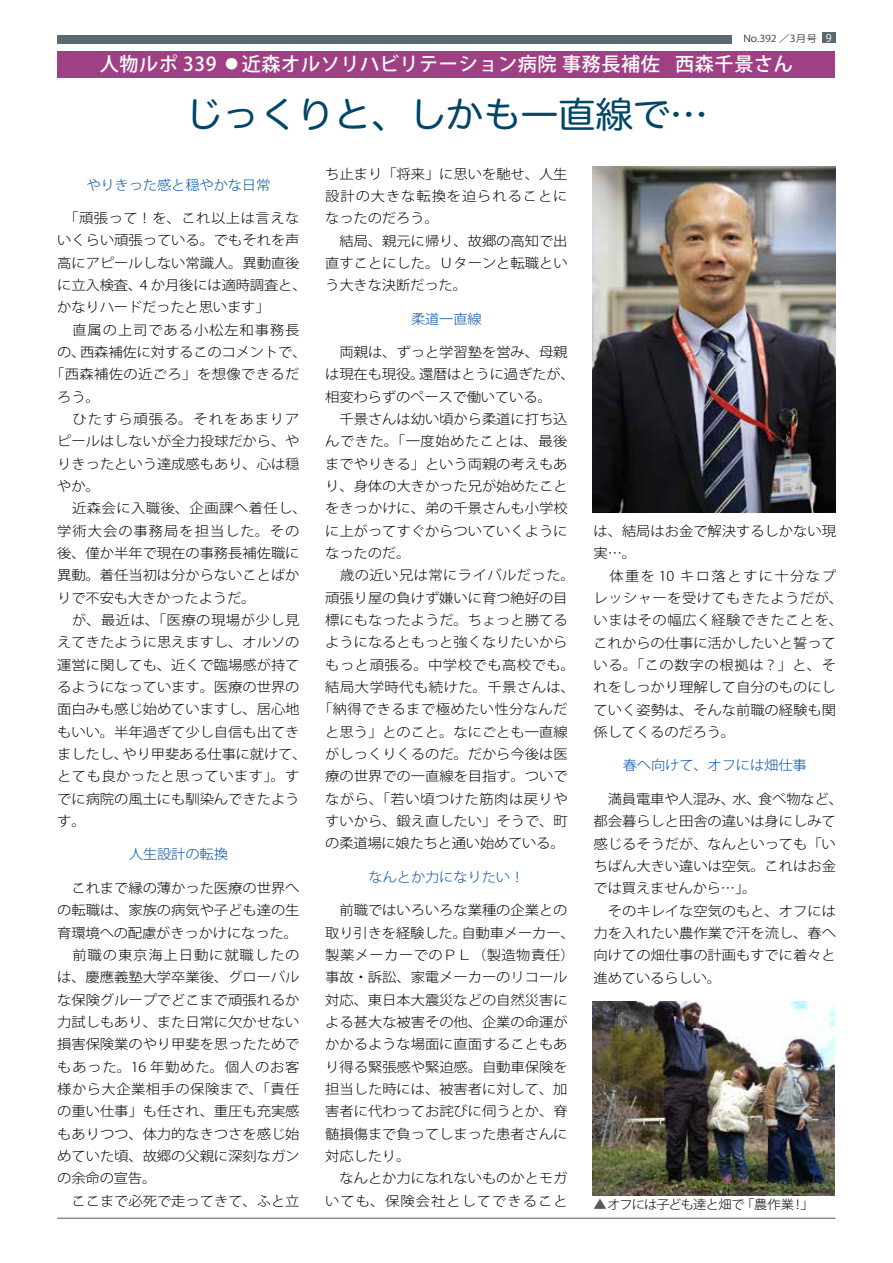
<style>
.page{position:relative;width:893px;height:1263px;background:#fff}
.page>*{position:absolute;margin:0;border:0;box-sizing:border-box;transform-origin:0 0}
.t1{font:36px "Hira Maru Pro W4";letter-spacing:-.025em;color:#004668;scale:1.06 1}
.t2{font:500 19.2px "Koz Go Pro";letter-spacing:.03em;color:#fff}
.t3{font:300 13.5px/22.4px "Koz Go Pro";letter-spacing:-.005em;color:#000;scale:1.06 1}
.t4{font:300 13.5px "Koz Go Pro";letter-spacing:.025em;color:#000;scale:1.06 1}
.t5{font:300 13.5px "Koz Go Pro";letter-spacing:.03em;color:#000;scale:1.06 1}
.t6{font:300 13.5px "Koz Go Pro";letter-spacing:.035em;color:#000;scale:1.06 1}
.t7{font:300 13.5px "Koz Go Pro";letter-spacing:-.015em;color:#0050a4;scale:1.06 1}
.t8{font:300 13.5px "Koz Go Pro";letter-spacing:.065em;color:#000;scale:1.06 1}
.t9{font:300 13.5px "Koz Go Pro";letter-spacing:.06em;color:#000;scale:1.06 1}
.t10{font:300 12.45px "Koz Go Pro";letter-spacing:-.055em;color:#000;scale:1.06 1}
.t11{font:300 9.6px "Koz Go Pro";color:#000;scale:1.11 1}
.s1{font-weight:400;font-size:10.65px;color:#fff}
.s2{color:#595757}
</style>
<div class="page">
<div style="left:57px;top:35px;width:674px;height:8px;background:#5d6970"></div>
<div style="left:822px;top:33px;width:14px;height:10px;background:#5d6970"></div>
<hr style="left:57px;top:1218px;width:778px;height:1px;background:#595757">
<div style="left:57px;top:51px;width:778px;height:26px;background:#a04084"></div>
<img style="left:593px;top:166px;width:243px;height:346px">
<img style="left:593px;top:1001px;width:242px;height:194px">
<p class="t11" style="left:743px;top:32px;width:81px">No.392 ／3月号 <span class="s1">9</span></p>
<h2 class="t2" style="left:100px;top:52px;width:695px">人物ルポ 339 ◦近森オルソリハビリテーション病院 事務長補佐 西森千景さん</h2>
<h1 class="t1" style="left:185px;top:83px;width:495px">じっくりと、しかも一直線で…</h1>
<p class="t7" style="left:86px;top:176px;width:175px">やりきった感と穏やかな日常</p>
<p class="t6" style="left:57px;top:209px;width:230px">　「頑張って！を、これ以上は言えな</p>
<p class="t3" style="left:57px;top:229px;width:230px">いくらい頑張っている。でもそれを声</p>
<p class="t3" style="left:57px;top:252px;width:230px">高にアピールしない常識人。異動直後</p>
<p class="t3" style="left:57px;top:274px;width:237px">に立入検査、4 か月後には適時調査と、</p>
<p class="t3" style="left:57px;top:296px;width:202px">かなりハードだったと思います」</p>
<p class="t9" style="left:57px;top:321px;width:230px">　直属の上司である小松左和事務長</p>
<p class="t3" style="left:57px;top:341px;width:237px">の、西森補佐に対するこのコメントで、</p>
<p class="t4" style="left:50px;top:366px;width:237px">「西森補佐の近ごろ」を想像できるだ</p>
<p class="t3" style="left:57px;top:386px;width:42px">ろう。</p>
<p class="t8" style="left:57px;top:410px;width:230px">　ひたすら頑張る。それをあまりア</p>
<p class="t3" style="left:57px;top:430px;width:230px">ピールはしないが全力投球だから、や</p>
<p class="t3" style="left:57px;top:453px;width:230px">りきったという達成感もあり、心は穏</p>
<p class="t3" style="left:57px;top:475px;width:42px">やか。</p>
<p class="t5" style="left:57px;top:500px;width:237px">　近森会に入職後、企画課へ着任し、</p>
<p class="t8" style="left:57px;top:522px;width:230px">学術大会の事務局を担当した。その</p>
<p class="t3" style="left:57px;top:542px;width:230px">後、僅か半年で現在の事務長補佐職に</p>
<p class="t3" style="left:57px;top:564px;width:230px">異動。着任当初は分からないことばか</p>
<p class="t3" style="left:57px;top:587px;width:189px">りで不安も大きかったようだ。</p>
<p class="t6" style="left:57px;top:611px;width:230px">　が、最近は、「医療の現場が少し見</p>
<p class="t3" style="left:57px;top:631px;width:230px">えてきたように思えますし、オルソの</p>
<p class="t3" style="left:57px;top:654px;width:230px">運営に関しても、近くで臨場感が持て</p>
<p class="t3" style="left:57px;top:676px;width:230px">るようになっています。医療の世界の</p>
<p class="t3" style="left:57px;top:698px;width:230px">面白みも感じ始めていますし、居心地</p>
<p class="t3" style="left:57px;top:721px;width:230px">もいい。半年過ぎて少し自信も出てき</p>
<p class="t3" style="left:57px;top:743px;width:237px">ましたし、やり甲斐ある仕事に就けて、</p>
<p class="t4" style="left:57px;top:767px;width:230px">とても良かったと思っています」。す</p>
<p class="t3" style="left:57px;top:788px;width:230px">でに病院の風土にも馴染んできたよう</p>
<p class="t3" style="left:57px;top:810px;width:28px">す。</p>
<p class="t7" style="left:129px;top:846px;width:95px">人生設計の転換</p>
<p class="t3" style="left:57px;top:877px;width:230px">　これまで縁の薄かった医療の世界への転職は、家族の病気や子ども達の生育環境への配慮がきっかけになった。　前職の東京海上日動に就職したのは、慶應義塾大学卒業後、グローバルな保険グループでどこまで頑張れるか力試しもあり、また日常に欠かせない損害保険業のやり甲斐を思ったためでもあった。16 年勤めた。個人のお客様から大企業相手の保険まで、「責任の重い仕事」も任され、重圧も充実感もありつつ、体力的なきつさを感じ始めていた頃、故郷の父親に深刻なガンの余命の宣告。<br>　ここまで必死で走ってきて、ふと立</p>
<p class="t3" style="left:325px;top:163px;width:230px">ち止まり「将来」に思いを馳せ、人生設計の大きな転換を迫られることになったのだろう。<br>　結局、親元に帰り、故郷の高知で出直すことにした。Ｕターンと転職という大きな決断だった。</p>
<p class="t7" style="left:411px;top:310px;width:68px">柔道一直線</p>
<p class="t3" style="left:325px;top:341px;width:230px">　両親は、ずっと学習塾を営み、母親</p>
<p class="t3" style="left:325px;top:363px;width:237px">は現在も現役。還暦はとうに過ぎたが、</p>
<p class="t3" style="left:325px;top:386px;width:215px">相変わらずのペースで働いている。</p>
<p class="t3" style="left:325px;top:408px;width:230px">　千景さんは幼い頃から柔道に打ち込</p>
<p class="t6" style="left:325px;top:433px;width:230px">んできた。「一度始めたことは、最後</p>
<p class="t3" style="left:325px;top:453px;width:230px">までやりきる」という両親の考えもあ</p>
<p class="t3" style="left:325px;top:475px;width:230px">り、身体の大きかった兄が始めたこと</p>
<p class="t3" style="left:325px;top:497px;width:230px">をきっかけに、弟の千景さんも小学校</p>
<p class="t3" style="left:325px;top:520px;width:230px">に上がってすぐからついていくように</p>
<p class="t3" style="left:325px;top:542px;width:82px">なったのだ。</p>
<p class="t4" style="left:325px;top:567px;width:237px">　歳の近い兄は常にライバルだった。</p>
<p class="t3" style="left:325px;top:587px;width:230px">頑張り屋の負けず嫌いに育つ絶好の目</p>
<p class="t3" style="left:325px;top:609px;width:230px">標にもなったようだ。ちょっと勝てる</p>
<p class="t3" style="left:325px;top:631px;width:230px">ようになるともっと強くなりたいから</p>
<p class="t5" style="left:325px;top:656px;width:237px">もっと頑張る。中学校でも高校でも。</p>
<p class="t5" style="left:325px;top:678px;width:237px">結局大学時代も続けた。千景さんは、</p>
<p class="t4" style="left:318px;top:701px;width:237px">「納得できるまで極めたい性分なんだ</p>
<p class="t3" style="left:325px;top:721px;width:230px">と思う」とのこと。なにごとも一直線</p>
<p class="t3" style="left:325px;top:743px;width:230px">がしっくりくるのだ。だから今後は医</p>
<p class="t3" style="left:325px;top:765px;width:230px">療の世界での一直線を目指す。ついで</p>
<p class="t5" style="left:325px;top:790px;width:230px">ながら、「若い頃つけた筋肉は戻りや</p>
<p class="t3" style="left:325px;top:810px;width:230px">すいから、鍛え直したい」そうで、町</p>
<p class="t3" style="left:325px;top:832px;width:227px">の柔道場に娘たちと通い始めている。</p>
<p class="t7" style="left:369px;top:868px;width:149px">なんとか力になりたい！</p>
<p class="t3" style="left:325px;top:899px;width:237px">　前職ではいろいろな業種の企業との取り引きを経験した。自動車メーカー、製薬メーカーでのＰＬ（製造物責任）事故・訴訟、家電メーカーのリコール対応、東日本大震災などの自然災害による甚大な被害その他、企業の命運がかかるような場面に直面することもあり得る緊張感や緊迫感。自動車保険を担当した時には、被害者に対して、加害者に代わってお詫びに伺うとか、脊髄損傷まで負ってしまった患者さんに対応したり。<br>　なんとか力になれないものかとモガいても、保険会社としてできること</p>
<p class="t3" style="left:594px;top:520px;width:237px">は、結局はお金で解決するしかない現実…。<br>　体重を 10 キロ落とすに十分なプレッシャーを受けてもきたようだが、いまはその幅広く経験できたことを、これからの仕事に活かしたいと誓っている。「この数字の根拠は？」と、それをしっかり理解して自分のものにしていく姿勢は、そんな前職の経験も関係してくるのだろう。</p>
<p class="t7" style="left:623px;top:757px;width:175px">春へ向けて、オフには畑仕事</p>
<p class="t3" style="left:594px;top:788px;width:237px">　満員電車や人混み、水、食べ物など、都会暮らしと田舎の違いは身にしみて感じるそうだが、なんといっても「いちばん大きい違いは空気。これはお金では買えませんから…」。<br>　そのキレイな空気のもと、オフには力を入れたい農作業で汗を流し、春へ向けての畑仕事の計画もすでに着々と進めているらしい。</p>
<p class="t10" style="left:594px;top:1196px;width:209px"><span class="s2">▲</span>オフには子ども達と畑で「農作業！」</p>
</div>
